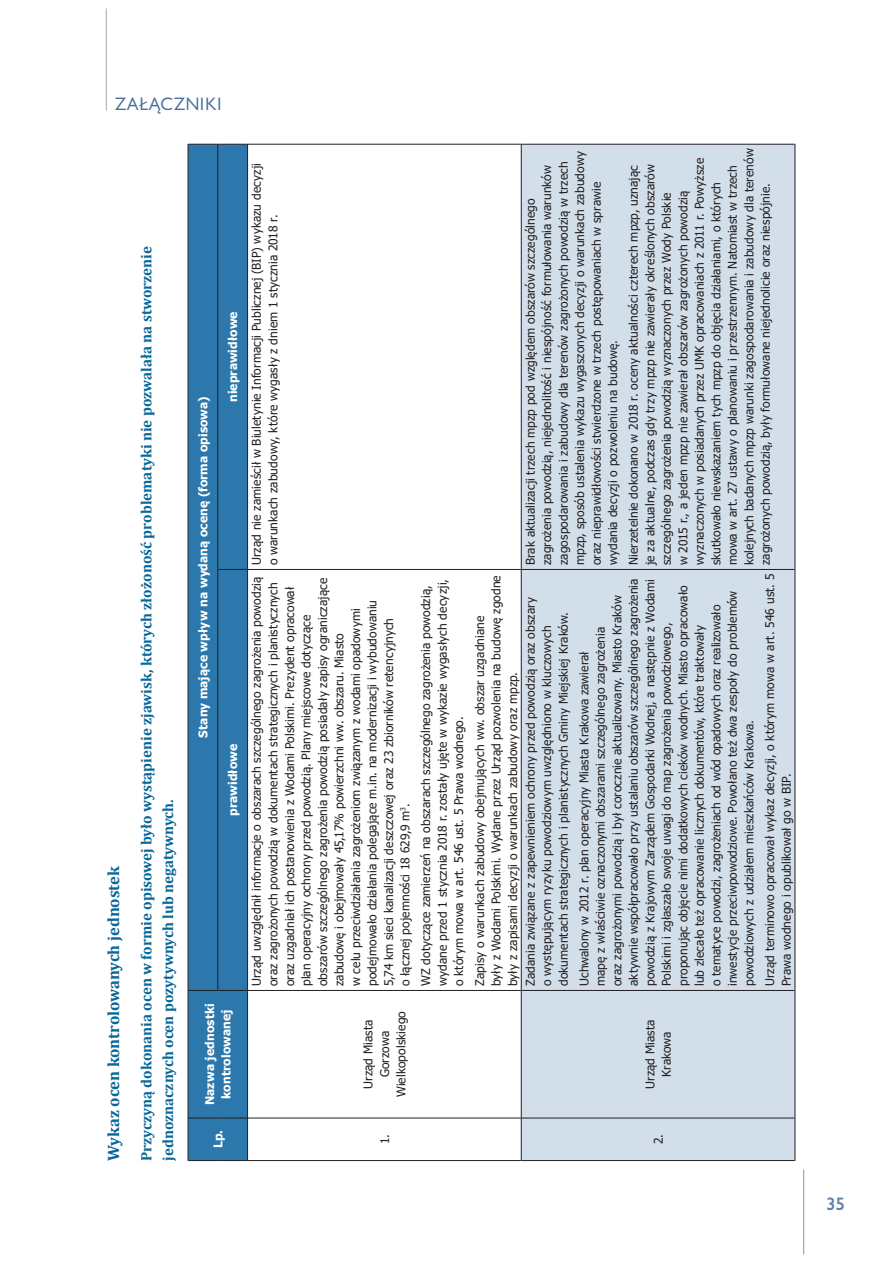
<style>
.page{position:relative;width:893px;height:1263px;background:#fff}
.page>*{position:absolute;margin:0;border:0;box-sizing:border-box;transform-origin:0 0}
.t1{font:700 16.5px "Cambria";color:#086699}
.t2{font:16.5px "Gilead TTEFN";letter-spacing:.05em;color:#4b709d}
.t3{font:700 16.5px "Gilead TTEFN";color:#5f80a8}
.t4{font:700 15px/21.8px "Cambria";color:#086699}
.t5{font:12px/16.5px "Tahoma";letter-spacing:.01em;color:#231f20}
.t6{font:700 12px/16.5px "Tahoma";letter-spacing:.01em;color:#fff;text-align:center}
</style>
<div class="page">
<hr style="left:106px;top:9px;width:1px;height:102px;background:#a8a9ad">
<hr style="left:803px;top:1169px;width:1px;height:85px;background:#939598">
<div style="left:189px;top:145px;width:58px;height:1015px;background:#2c77ab"></div>
<div style="left:522px;top:145px;width:273px;height:1015px;background:#d2dfeb"></div>
<hr style="left:188px;top:1118px;width:1px;height:43px;background:#231f20">
<hr style="left:188px;top:1160px;width:30px;height:1px;background:#231f20">
<hr style="left:188px;top:990px;width:1px;height:128px;background:#231f20">
<hr style="left:188px;top:1118px;width:30px;height:1px;background:#231f20">
<hr style="left:188px;top:569px;width:1px;height:421px;background:#231f20">
<hr style="left:188px;top:144px;width:1px;height:425px;background:#231f20">
<svg style="left:218px;top:1160px;width:29px;height:1px"></svg>
<svg style="left:218px;top:1118px;width:29px;height:1px"></svg>
<hr style="left:217px;top:569px;width:1px;height:422px;background:#231f20">
<svg style="left:188px;top:990px;width:59px;height:1px"></svg>
<hr style="left:217px;top:144px;width:1px;height:425px;background:#231f20">
<svg style="left:218px;top:569px;width:29px;height:1px"></svg>
<svg style="left:188px;top:144px;width:59px;height:1px"></svg>
<hr style="left:247px;top:1118px;width:1px;height:43px;background:#231f20">
<hr style="left:248px;top:1160px;width:273px;height:1px;background:#231f20">
<hr style="left:247px;top:990px;width:1px;height:128px;background:#231f20">
<hr style="left:248px;top:1118px;width:273px;height:1px;background:#231f20">
<hr style="left:247px;top:569px;width:1px;height:421px;background:#231f20">
<hr style="left:248px;top:990px;width:273px;height:1px;background:#231f20">
<hr style="left:247px;top:144px;width:1px;height:425px;background:#231f20">
<hr style="left:248px;top:569px;width:273px;height:1px;background:#231f20">
<hr style="left:248px;top:144px;width:273px;height:1px;background:#231f20">
<hr style="left:521px;top:1118px;width:1px;height:43px;background:#231f20">
<hr style="left:522px;top:1160px;width:273px;height:1px;background:#231f20">
<hr style="left:521px;top:990px;width:1px;height:128px;background:#231f20">
<hr style="left:522px;top:1118px;width:273px;height:1px;background:#231f20">
<hr style="left:521px;top:569px;width:1px;height:421px;background:#231f20">
<hr style="left:522px;top:990px;width:273px;height:1px;background:#231f20">
<hr style="left:521px;top:144px;width:1px;height:425px;background:#231f20">
<hr style="left:522px;top:569px;width:273px;height:1px;background:#231f20">
<hr style="left:522px;top:144px;width:273px;height:1px;background:#231f20">
<hr style="left:795px;top:1118px;width:1px;height:43px;background:#231f20">
<hr style="left:795px;top:990px;width:1px;height:128px;background:#231f20">
<hr style="left:795px;top:569px;width:1px;height:421px;background:#231f20">
<hr style="left:795px;top:144px;width:1px;height:425px;background:#231f20">
<h1 class="t2" style="left:115px;top:93px;width:108px">ZAŁĄCZNIKI</h1>
<h1 class="t1" style="left:102px;top:1161px;width:296px;rotate:-90deg">Wykaz ocen kontrolowanych jednostek</h1>
<p class="t4" style="left:135px;top:1161px;width:916px;rotate:-90deg">Przyczyną dokonania ocen w formie opisowej było wystąpienie zjawisk, których złożoność problematyki nie pozwalała na stworzenie jednoznacznych ocen pozytywnych lub negatywnych.</p>
<p class="t6" style="left:195px;top:738px;width:342px;rotate:-90deg">Stany mające wpływ na wydaną ocenę (forma opisowa)</p>
<p class="t6" style="left:225px;top:402px;width:92px;rotate:-90deg">nieprawidłowe</p>
<p class="t6" style="left:225px;top:816px;width:73px;rotate:-90deg">prawidłowe</p>
<p class="t6" style="left:202px;top:1105px;width:104px;rotate:-90deg">Nazwa jednostki kontrolowanej</p>
<p class="t6" style="left:210px;top:1148px;width:20px;rotate:-90deg">Lp.</p>
<p class="t5" style="left:249px;top:565px;width:404px;rotate:-90deg">Urząd nie zamieścił w Biuletynie Informacji Publicznej (BIP) wykazu decyzji o warunkach zabudowy, które wygasły z dniem 1 stycznia 2018 r.</p>
<p class="t5" style="left:523px;top:565px;width:415px;rotate:-90deg">Brak aktualizacji trzech mpzp pod względem obszarów szczególnego zagrożenia powodzią, niejednolitość i niespójność formułowania warunków zagospodarowania i zabudowy dla terenów zagrożonych powodzią w trzech mpzp, sposób ustalenia wykazu wygaszonych decyzji o warunkach zabudowy oraz nieprawidłowości stwierdzone w trzech postępowaniach w sprawie wydania decyzji o pozwoleniu na budowę.</p>
<p class="t5" style="left:626px;top:565px;width:418px;rotate:-90deg">Nierzetelnie dokonano w 2018 r. oceny aktualności czterech mpzp, uznając<br>je za aktualne, podczas gdy trzy mpzp nie zawierały określonych obszarów szczególnego zagrożenia powodzią wyznaczonych przez Wody Polskie<br>w 2015 r., a jeden mpzp nie zawierał obszarów zagrożonych powodzią wyznaczonych w posiadanych przez UMK opracowaniach z 2011 r. Powyższe skutkowało niewskazaniem tych mpzp do objęcia działaniami, o których mowa w art. 27 ustawy o planowaniu i przestrzennym. Natomiast w trzech kolejnych badanych mpzp warunki zagospodarowania i zabudowy dla terenów zagrożonych powodzią, były formułowane niejednolicie oraz niespójnie.</p>
<p class="t5" style="left:249px;top:986px;width:411px;rotate:-90deg">Urząd uwzględnił informacje o obszarach szczególnego zagrożenia powodzią oraz zagrożonych powodzią w dokumentach strategicznych i planistycznych oraz uzgadniał ich postanowienia z Wodami Polskimi. Prezydent opracował plan operacyjny ochrony przed powodzią. Plany miejscowe dotyczące obszarów szczególnego zagrożenia powodzią posiadały zapisy ograniczające zabudowę i obejmowały 45,17% powierzchni ww. obszaru. Miasto<br>w celu przeciwdziałania zagrożeniom związanym z wodami opadowymi podejmowało działania polegające m.in. na modernizacji i wybudowaniu 5,74 km sieci kanalizacji deszczowej oraz 23 zbiorników retencyjnych<br>o łącznej pojemności 18 629,9 m<sup>3</sup>.</p>
<p class="t5" style="left:418px;top:986px;width:408px;rotate:-90deg">WZ dotyczące zamierzeń na obszarach szczególnego zagrożenia powodzią, wydane przed 1 stycznia 2018 r. zostały ujęte w wykazie wygasłych decyzji, o którym mowa w art. 546 ust. 5 Prawa wodnego.</p>
<p class="t5" style="left:472px;top:986px;width:412px;rotate:-90deg">Zapisy o warunkach zabudowy obejmujących ww. obszar uzgadniane<br>były z Wodami Polskimi. Wydane przez Urząd pozwolenia na budowę zgodne były z zapisami decyzji o warunkach zabudowy oraz mpzp.</p>
<p class="t5" style="left:523px;top:986px;width:390px;rotate:-90deg">Zadania związane z zapewnieniem ochrony przed powodzią oraz obszary o występującym ryzyku powodziowym uwzględniono w kluczowych dokumentach strategicznych i planistycznych Gminy Miejskiej Kraków.</p>
<p class="t5" style="left:576px;top:986px;width:409px;rotate:-90deg">Uchwalony w 2012 r. plan operacyjny Miasta Krakowa zawierał<br>mapę z właściwie oznaczonymi obszarami szczególnego zagrożenia<br>oraz zagrożonymi powodzią i był corocznie aktualizowany. Miasto Kraków aktywnie współpracowało przy ustalaniu obszarów szczególnego zagrożenia powodzią z Krajowym Zarządem Gospodarki Wodnej, a następnie z Wodami Polskimi i zgłaszało swoje uwagi do map zagrożenia powodziowego, proponując objęcie nimi dodatkowych cieków wodnych. Miasto opracowało lub zlecało też opracowanie licznych dokumentów, które traktowały<br>o tematyce powodzi, zagrożeniach od wód opadowych oraz realizowało inwestycje przeciwpowodziowe. Powołano też dwa zespoły do problemów powodziowych z udziałem mieszkańców Krakowa.</p>
<p class="t5" style="left:762px;top:986px;width:414px;rotate:-90deg">Urząd terminowo opracował wykaz decyzji, o którym mowa w art. 546 ust. 5<br>Prawa wodnego i opublikował go w BIP.</p>
<p class="t5" style="left:361px;top:1097px;width:88px;text-align:center;rotate:-90deg">Urząd Miasta<br>Gorzowa<br>Wielkopolskiego</p>
<p class="t5" style="left:642px;top:1089px;width:71px;text-align:center;rotate:-90deg">Urząd Miasta<br>Krakowa</p>
<p class="t5" style="left:377px;top:1144px;width:11px;rotate:-90deg">1.</p>
<p class="t5" style="left:651px;top:1144px;width:12px;rotate:-90deg">2.</p>
<h1 class="t3" style="left:826px;top:1193px;width:20px">35</h1>
</div>
